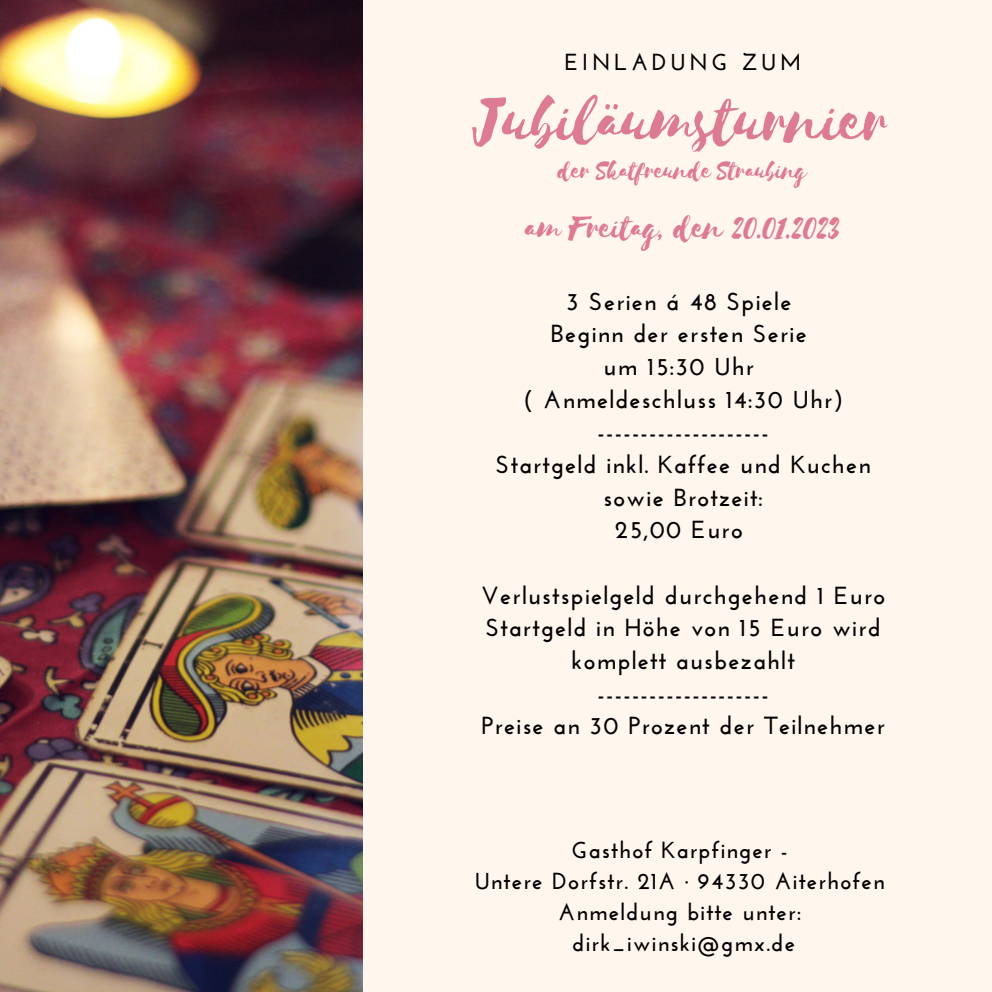
<style>
.page{position:relative;width:992px;height:992px;background:#fff6ee}
.page>*{position:absolute;margin:0;border:0;box-sizing:border-box;transform-origin:0 0}
.t1{font:75.5px "Selima";letter-spacing:-.02em;color:#dc7b91}
.t2{font:39px "Selima";letter-spacing:-.02em;color:#dc7b91}
.t3{font:29px "Selima";letter-spacing:-.02em;color:#dc7b91}
.t4{font:700 24.75px/32.8px "Josefin Sans";letter-spacing:.05em;color:#000;text-align:center}
.t5{font:700 23.25px/31px "Josefin Sans";letter-spacing:.05em;color:#000;text-align:center}
.t6{font:700 23.25px "Josefin Sans";letter-spacing:.15em;color:#000}
</style>
<div class="page">
<img style="left:0;top:0;width:362px;height:992px">
<p class="t6" style="left:564px;top:53px;width:239px">EINLADUNG ZUM</p>
<h1 class="t1" style="left:476px;top:80px;width:415px">Jubiläumsturnier</h1>
<p class="t3" style="left:558px;top:154px;width:251px">der Skatfreunde Straubing</p>
<h2 class="t2" style="left:525px;top:207px;width:317px">am Freitag, den 20.01.2023</h2>
<p class="t4" style="left:496px;top:287px;width:377px">3 Serien á 48 Spiele<br>Beginn der ersten Serie<br>um 15:30 Uhr<br>( Anmeldeschluss 14:30 Uhr) --------------------<br>Startgeld inkl. Kaffee und Kuchen sowie Brotzeit:<br>25,00 Euro</p>
<p class="t4" style="left:481px;top:581px;width:405px">Verlustspielgeld durchgehend 1 Euro<br>Startgeld in Höhe von 15 Euro wird komplett ausbezahlt<br>--------------------<br>Preise an 30 Prozent der Teilnehmer</p>
<p class="t5" style="left:475px;top:837px;width:411px">Gasthof Karpfinger -<br>Untere Dorfstr. 21A · 94330 Aiterhofen<br>Anmeldung bitte unter: dirk_iwinski@gmx.de</p>
</div>
